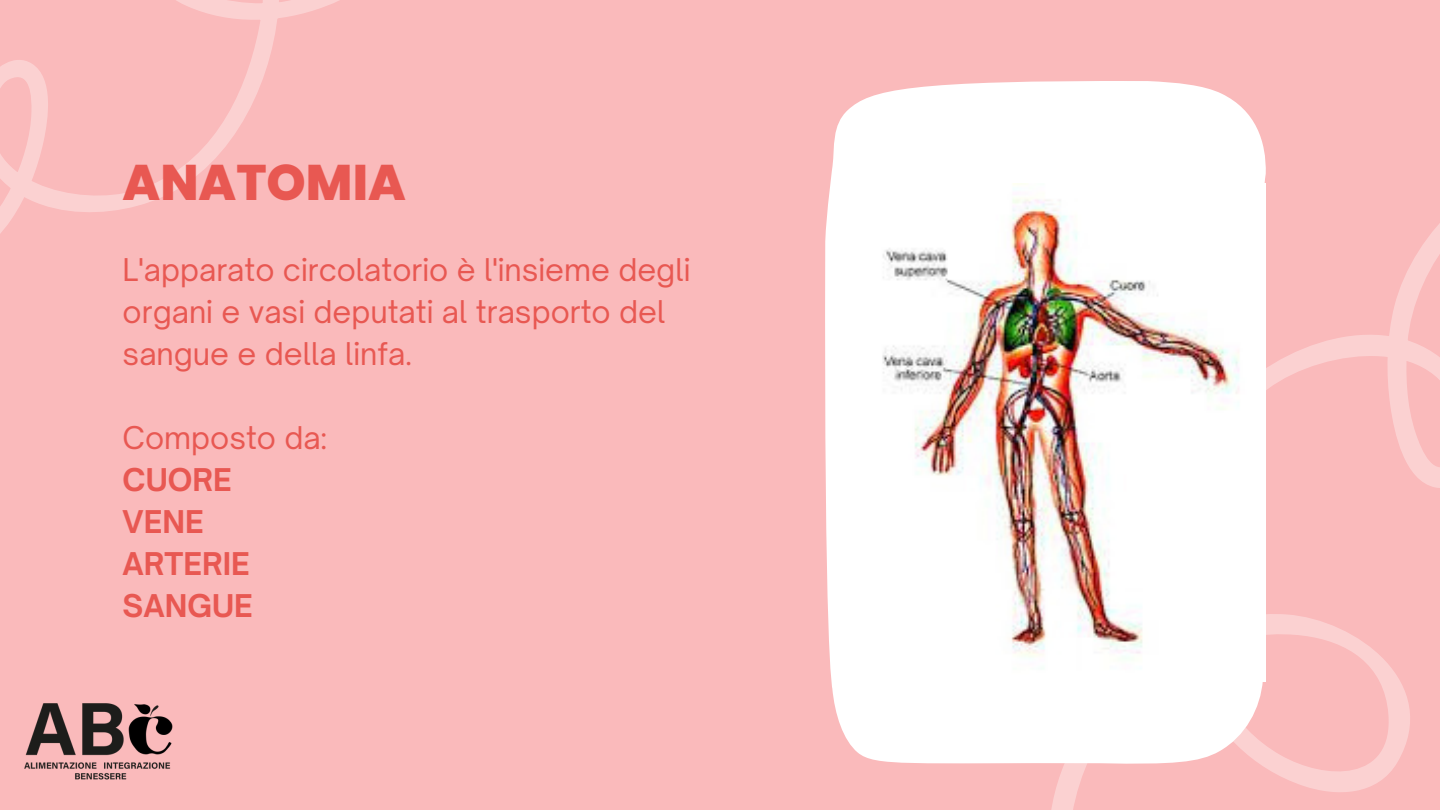
<style>
.page{position:relative;width:1440px;height:810px;background:#fababb}
.page>*{position:absolute;margin:0;border:0;box-sizing:border-box;transform-origin:0 0}
.t1{font:800 50px "Poppins";color:#e85852}
.t2{font:30px/42px "Open Sauce One";color:#e85852}
.t3{font:700 30px "Open Sauce One";color:#e85852}
</style>
<div class="page">
<svg style="left:0;top:0;width:339px;height:233px"></svg>
<svg style="left:1051px;top:223px;width:389px;height:587px"></svg>
<svg style="left:825px;top:81px;width:441px;height:683px;background:#fef8f8"></svg>
<img style="left:850px;top:183px;width:416px;height:499px">
<img style="left:24px;top:703px;width:149px;height:77px">
<p class="t1" style="left:123px;top:148px;width:285px">ANATOMIA</p>
<p class="t2" style="left:123px;top:249px;width:569px">L'apparato circolatorio è l'insieme degli organi e vasi deputati al trasporto del sangue e della linfa.</p>
<p class="t2" style="left:123px;top:417px;width:206px">Composto da:</p>
<p class="t3" style="left:123px;top:461px;width:111px">CUORE</p>
<p class="t3" style="left:123px;top:503px;width:82px">VENE</p>
<p class="t3" style="left:123px;top:545px;width:129px">ARTERIE</p>
<p class="t3" style="left:123px;top:587px;width:132px">SANGUE</p>
</div>
